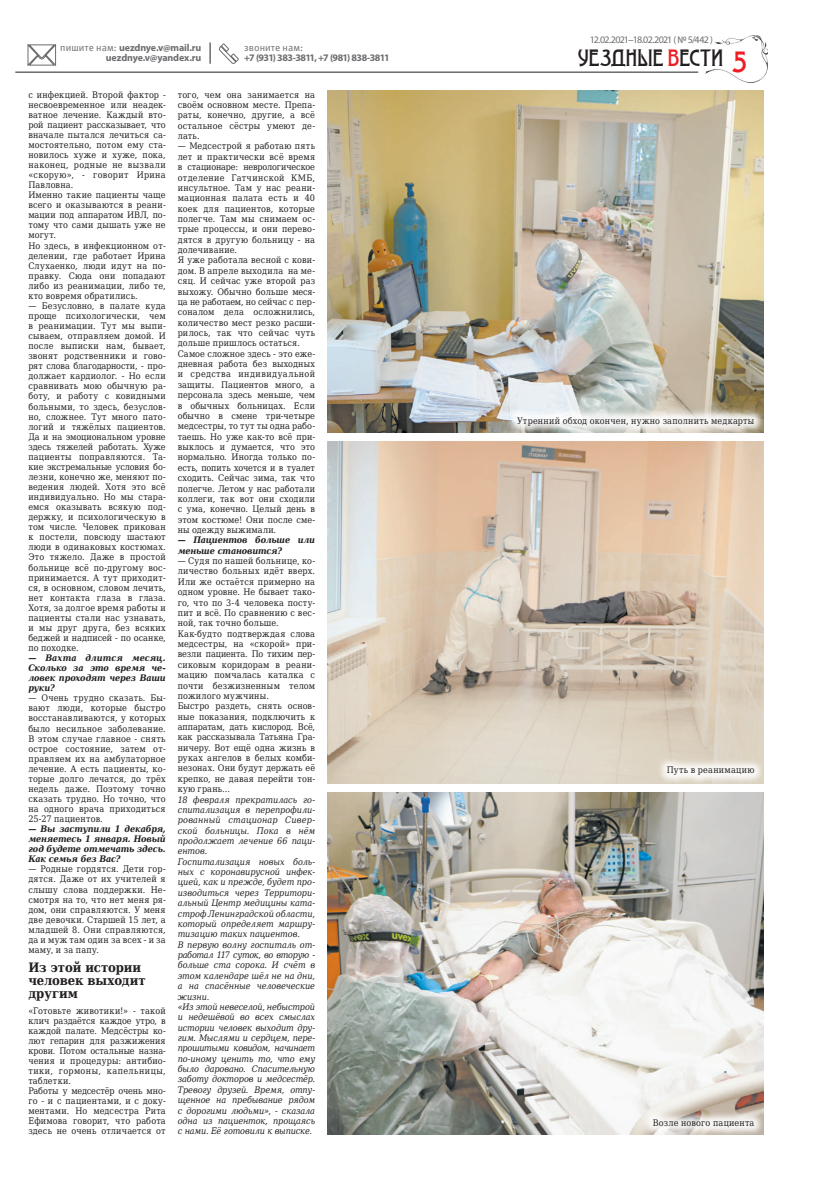
<style>
.page{position:relative;width:820px;height:1191px;background:#fff}
.page>*{position:absolute;margin:0;border:0;box-sizing:border-box;transform-origin:0 0}
.t1{font:24px "Modernist Three";color:#231f20}
.t2{font:700 13px/13.1px "DejaVu Serif Condensed";letter-spacing:-.01em;color:#231f20}
.t3{font:700 10px/10px "Myriad Pro";letter-spacing:-.025em;color:#6c6d70;text-align:right}
.t4{font:700 10px "Myriad Pro";letter-spacing:-.05em;color:#6c6d70}
.t5{font:10px "Myriad Pro";letter-spacing:-.075em;color:#6c6d70}
.t6{font:10px "Meta Pro";letter-spacing:.01em;color:#6c6d70}
.t7{font:9px/10.1px "DejaVu Serif Condensed";letter-spacing:.01em;color:#231f20}
.t8{font:italic 9px/10.4px "DejaVu Serif Condensed";letter-spacing:-.01em;color:#231f20}
.t9{font:italic 700 9px/10.1px "DejaVu Serif Condensed";letter-spacing:-.015em;color:#231f20;text-align:justify}
.s1{font-family:"Meta Pro";font-weight:400}
.s2{font-family:"DejaVu Serif Condensed"}
.s3{color:#ee1d23}
.s4{font-size:32px;color:#ee1d23}
</style>
<div class="page">
<img style="left:705px;top:36px;width:62px;height:47px">
<hr style="left:15px;top:72px;width:683px;height:1px;background:#231f20">
<svg style="left:27px;top:44px;width:30px;height:22px"></svg>
<svg style="left:218px;top:43px;width:21px;height:21px"></svg>
<svg style="left:209px;top:42px;width:1px;height:22px"></svg>
<img style="left:327px;top:792px;width:436px;height:342px">
<img style="left:327px;top:441px;width:436px;height:342px">
<img style="left:327px;top:91px;width:436px;height:341px">
<div style="left:642px;top:1108px;width:122px;height:29px;background:#fff;opacity:.89"></div>
<div style="left:656px;top:756px;width:108px;height:30px;background:#fff;opacity:.89"></div>
<div style="left:506px;top:406px;width:258px;height:30px;background:#fff;opacity:.89"></div>
<p class="t3" style="left:60px;top:42px;width:142px"><span class="s1">пишите нам:</span> uezdnye.v@mail.ru uezdnye.v@yandex.ru</p>
<p class="t6" style="left:244px;top:41px;width:60px">звоните нам:</p>
<p class="t4" style="left:244px;top:51px;width:147px">+7 (931) 383-3811, +7 (981) 838-3811</p>
<p class="t7" style="left:28px;top:89px;width:139px">с инфекцией. Второй фактор - несвоевременное или неадек&shy;ватное лечение. Каждый вто&shy;рой пациент рассказывает, что вначале пытался лечиться са&shy;мостоятельно, потом ему ста&shy;новилось хуже и хуже, пока, наконец, родные не вызвали «скорую», - говорит Ирина<br>Павловна.<br>Именно такие пациенты чаще всего и оказываются в реани&shy;мации под аппаратом ИВЛ, по&shy;тому что сами дышать уже не могут.<br>Но здесь, в инфекционном от&shy;делении, где работает Ирина<br>Слухаенко, люди идут на по&shy;правку. Сюда они попадают либо из реанимации, либо те, кто вовремя обратились.</p>
<p class="t7" style="left:28px;top:300px;width:139px;text-align:justify">— Безусловно, в палате куда проще психологически, чем в реанимации. Тут мы выпи&shy;сываем, отправляем домой. И после выписки нам, бывает, звонят родственники и гово&shy;рят слова благодарности, - про&shy;должает кардиолог. - Но если сравнивать мою обычную ра&shy;боту, и работу с ковидными больными, то здесь, безуслов&shy;но, сложнее. Тут много пато&shy;логий и тяжёлых пациентов.<br>Да и на эмоциональном уровне здесь тяжелей работать. Хуже пациенты поправляются. Та&shy;кие экстремальные условия бо&shy;лезни, конечно же, меняют по&shy;ведения людей. Хотя это всё индивидуально. Но мы стара&shy;емся оказывать всякую под&shy;держку, и психологическую в том числе. Человек прикован к постели, повсюду шастают люди в одинаковых костюмах.<br>Это тяжело. Даже в простой больнице всё по-другому вос&shy;принимается. А тут приходит&shy;ся, в основном, словом лечить, нет контакта глаза в глаза.<br>Хотя, за долгое время работы и пациенты стали нас узнавать, и мы друг друга, без всяких беджей и надписей - по осанке, по походке.</p>
<p class="t9" style="left:28px;top:652px;width:139px">— Вахта длится месяц.<br>Сколько за это время че&shy;ловек проходят через Ваши руки?</p>
<p class="t7" style="left:28px;top:693px;width:139px;text-align:justify">— Очень трудно сказать. Бы&shy;вают люди, которые быстро восстанавливаются, у которых было несильное заболевание.<br>В этом случае главное - снять острое состояние, затем от&shy;правляем их на амбулаторное лечение. А есть пациенты, ко&shy;торые долго лечатся, до трёх недель даже. Поэтому точно сказать трудно. Но точно, что на одного врача приходиться 25-27 пациентов.</p>
<p class="t9" style="left:28px;top:823px;width:139px">— Вы заступили 1 декабря, меняетесь 1 января. Новый год будете отмечать здесь.<br>Как семья без Вас?</p>
<p class="t7" style="left:28px;top:864px;width:139px;text-align:justify">— Родные гордятся. Дети гор&shy;дятся. Даже от их учителей я слышу слова поддержки. Не&shy;смотря на то, что нет меня ря&shy;дом, они справляются. У меня две девочки. Старшей 15 лет, а младшей 8. Они справляются, да и муж там один за всех - и за маму, и за папу.</p>
<h2 class="t2" style="left:28px;top:960px;width:119px">Из этой истории человек выходит другим</h2>
<p class="t7" style="left:28px;top:1005px;width:139px">«Готовьте животики!» - такой клич раздаётся каждое утро, в каждой палате. Медсёстры ко&shy;лют гепарин для разжижения крови. Потом остальные назна&shy;чения и процедуры: антибио&shy;тики, гормоны, капельницы, таблетки.<br>Работы у медсестёр очень мно&shy;го - и с пациентами, и с доку&shy;ментами. Но медсестра Рита<br>Ефимова говорит, что работа здесь не очень отличается от</p>
<p class="t7" style="left:178px;top:89px;width:139px;line-height:10.4px;text-align:justify">того, чем она занимается на своём основном месте. Препа&shy;раты, конечно, другие, а всё остальное сёстры умеют де&shy;лать.</p>
<p class="t7" style="left:178px;top:141px;width:139px;line-height:10.4px">— Медсестрой я работаю пять лет и практически всё время в стационаре: неврологическое отделение Гатчинской КМБ, инсультное. Там у нас реани&shy;мационная палата есть и 40 коек для пациентов, которые полегче. Там мы снимаем ос&shy;трые процессы, и они перево&shy;дятся в другую больницу - на долечивание.<br>Я уже работала весной с кови&shy;дом. В апреле выходила на ме&shy;сяц. И сейчас уже второй раз выхожу. Обычно больше меся&shy;ца не работаем, но сейчас с пер&shy;соналом дела осложнились, количество мест резко расши&shy;рилось, так что сейчас чуть дольше пришлось остаться.<br>Самое сложное здесь - это еже&shy;дневная работа без выходных и средства индивидуальной защиты. Пациентов много, а персонала здесь меньше, чем в обычных больницах. Если обычно в смене три-четыре медсестры, то тут ты одна рабо&shy;таешь. Но уже как-то всё при&shy;выклось и думается, что это нормально. Иногда только по&shy;есть, попить хочется и в туалет сходить. Сейчас зима, так что полегче. Летом у нас работали коллеги, так вот они сходили с ума, конечно. Целый день в этом костюме! Они после сме&shy;ны одежду выжимали.</p>
<p class="t9" style="left:178px;top:534px;width:139px;line-height:10.4px">— Пациентов больше или меньше становится?</p>
<p class="t7" style="left:178px;top:555px;width:139px;line-height:10.4px">— Судя по нашей больнице, ко&shy;личество больных идёт вверх.<br>Или же остаётся примерно на одном уровне. Не бывает тако&shy;го, что по 3-4 человека посту&shy;пит и всё. По сравнению с вес&shy;ной, так точно больше.<br>Как-будто подтверждая слова медсестры, на «скорой» при&shy;везли пациента. По тихим пер&shy;сиковым коридорам в реани&shy;мацию помчалась каталка с почти безжизненным телом пожилого мужчины.<br>Быстро раздеть, снять основ&shy;ные показания, подключить к аппаратам, дать кислород. Всё, как рассказывала Татьяна Гра&shy;ничеру. Вот ещё одна жизнь в руках ангелов в белых комби&shy;незонах. Они будут держать её крепко, не давая перейти тон&shy;кую грань…</p>
<p class="t8" style="left:178px;top:793px;width:139px">18 февраля прекратилась го&shy;спитализация в перепрофили&shy;рованный стационар Сивер&shy;ской больницы. Пока в нём продолжает лечение 66 паци&shy;ентов.<br>Госпитализация новых боль&shy;ных с коронавирусной инфек&shy;цией, как и прежде, будет про&shy;изводиться через Территори&shy;альный Центр медицины ката&shy;строф Ленинградской области, который определяет маршру&shy;тизацию таких пациентов.<br>В первую волну госпиталь от&shy;работал 117 суток, во вторую - больше ста сорока. И счёт в этом календаре шёл не на дни, а на спасённые человеческие жизни.<br>«Из этой невеселой, небыстрой и недешёвой во всех смыслах истории человек выходит дру&shy;гим. Мыслями и сердцем, пере&shy;прошитыми ковидом, начинает по-иному ценить то, что ему было даровано. Спасительную заботу докторов и медсестёр.<br>Тревогу друзей. Время, отпу&shy;щенное на пребывание рядом с дорогими людьми», - сказала одна из пациенток, прощаясь с нами. Её готовили к выписке.</p>
<p class="t5" style="left:589px;top:34px;width:124px">12.02.2021<span class="s2">‒</span>18.02.2021 ( № 5/442 )</p>
<h1 class="t1" style="left:578px;top:42px;width:170px">УЕЗДНЫЕ <span class="s3">В</span>ЕСТИ <span class="s4">5</span></h1>
<p class="t7" style="left:517px;top:415px;width:238px">Утренний обход окончен, нужно заполнить медкарты</p>
<p class="t7" style="left:666px;top:765px;width:89px">Путь в реанимацию</p>
<p class="t7" style="left:652px;top:1117px;width:103px">Возле нового пациента</p>
</div>
